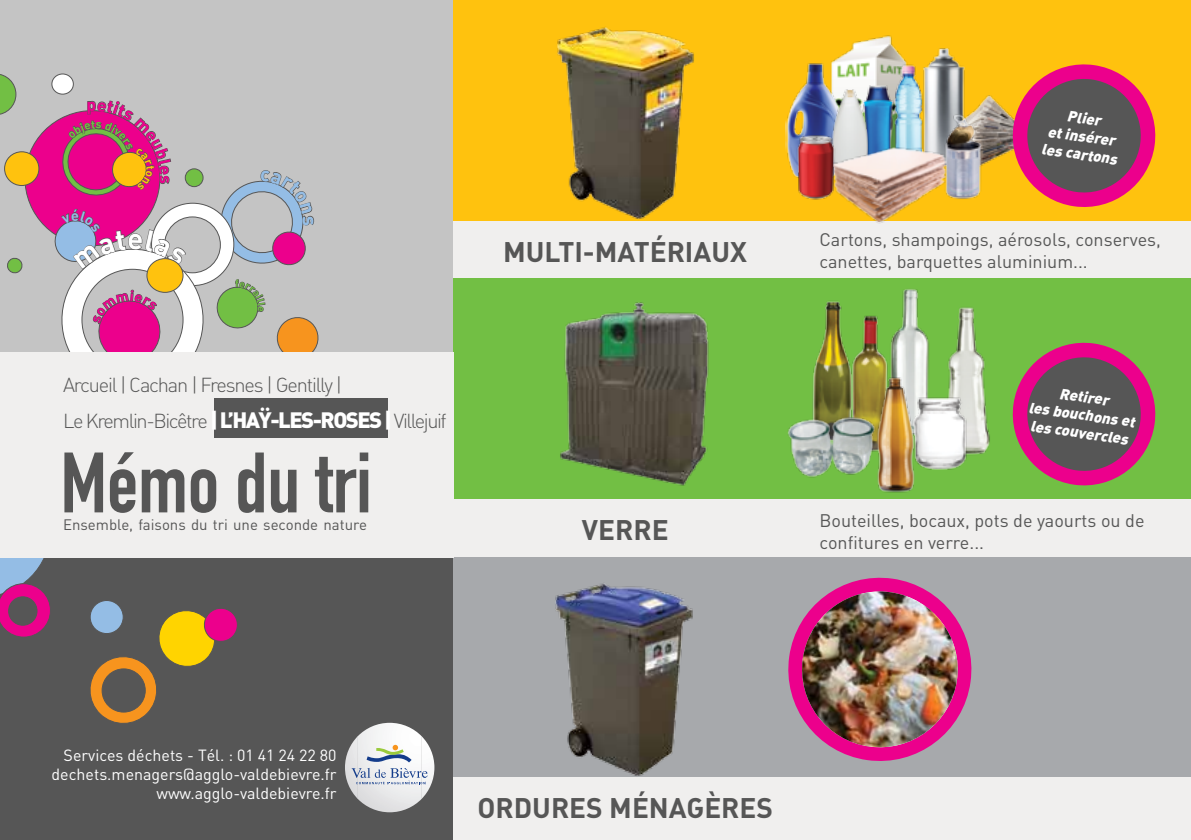
<style>
.page{position:relative;width:1191px;height:840px;background:#fff}
.page>*{position:absolute;margin:0;border:0;box-sizing:border-box;transform-origin:0 0}
.t1{font:84px "DIN Engschrift";color:#565656}
.t2{font:28px "DIN Bold Alternate";color:#565656}
.t3{font:20px/36px "DIN Light Alternate";letter-spacing:-.07em;color:#565656}
.t4{font:18px/22px "DIN";color:#565656}
.t5{font:17.6px "DIN Bold Alternate";color:#ec008c}
.t6{font:16px/19.2px "DIN";color:#fff;text-align:right}
.t7{font:italic 15px/18px "DIN Black Alternate";color:#fff;text-align:center}
.t8{font:15px "DIN";color:#565656}
.s1{font-family:"DIN Black Alternate";font-size:22px;color:#fff}
</style>
<div class="page">
<div style="left:0;top:420px;width:454px;height:419px;background:#565656"></div>
<svg style="left:90px;top:600px;width:33px;height:33px"></svg>
<div style="left:90px;top:600px;width:33px;height:33px;border:1px solid #565656;border-radius:50%"></div>
<svg style="left:0;top:557px;width:64px;height:80px"></svg>
<svg style="left:90px;top:606px;width:147px;height:117px"></svg>
<div style="left:102px;top:668px;width:43px;height:43px;background:#565656;border-radius:50%"></div>
<div style="left:102px;top:668px;width:43px;height:44px;border:1px solid #565656;border-radius:50%"></div>
<div style="left:9px;top:596px;width:28px;height:29px;background:#565656;border-radius:50%"></div>
<div style="left:8px;top:596px;width:29px;height:29px;border:1px solid #565656;border-radius:50%"></div>
<div style="left:0;top:0;width:454px;height:420px;background:#c4c4c4"></div>
<div style="left:454px;top:0;width:737px;height:278px;background:#ffc20e"></div>
<div style="left:454px;top:278px;width:737px;height:278px;background:#72bf44"></div>
<div style="left:454px;top:556px;width:737px;height:283px;background:#a7a9ac"></div>
<div style="left:0;top:351px;width:454px;height:206px;background:#f0efee"></div>
<div style="left:454px;top:221px;width:737px;height:57px;background:#f0efee"></div>
<div style="left:454px;top:499px;width:737px;height:58px;background:#f0efee"></div>
<div style="left:454px;top:777px;width:737px;height:62px;background:#f0efee"></div>
<div style="left:214px;top:398px;width:174px;height:40px;background:#565656"></div>
<img style="left:831px;top:35px;width:80px;height:54px">
<img style="left:785px;top:63px;width:58px;height:114px">
<img style="left:854px;top:85px;width:39px;height:59px">
<img style="left:831px;top:89px;width:37px;height:55px">
<img style="left:911px;top:48px;width:54px;height:96px">
<img style="left:893px;top:65px;width:29px;height:79px">
<img style="left:938px;top:94px;width:70px;height:69px">
<img style="left:835px;top:144px;width:103px;height:80px">
<img style="left:796px;top:133px;width:39px;height:67px">
<img style="left:938px;top:112px;width:50px;height:87px">
<img style="left:948px;top:307px;width:42px;height:148px">
<img style="left:893px;top:289px;width:36px;height:105px">
<img style="left:854px;top:315px;width:39px;height:100px">
<img style="left:812px;top:301px;width:42px;height:114px">
<img style="left:872px;top:374px;width:47px;height:118px">
<img style="left:912px;top:394px;width:57px;height:75px">
<img style="left:788px;top:415px;width:87px;height:62px">
<svg style="left:788px;top:577px;width:184px;height:184px"></svg>
<img style="left:797px;top:591px;width:166px;height:161px">
<img style="left:557px;top:27px;width:137px;height:192px">
<img style="left:555px;top:583px;width:138px;height:193px">
<img style="left:357px;top:722px;width:65px;height:89px">
<img style="left:345px;top:735px;width:13px;height:63px">
<img style="left:421px;top:735px;width:13px;height:63px">
<svg style="left:351px;top:744px;width:77px;height:39px;background:#d3d9de"></svg>
<img style="left:560px;top:302px;width:149px;height:184px">
<svg style="left:1012px;top:342px;width:144px;height:144px"></svg>
<svg style="left:1008px;top:64px;width:148px;height:143px"></svg>
<svg style="left:0;top:74px;width:320px;height:278px"></svg>
<p class="t5" style="left:87px;top:93px;width:11px">p</p>
<p class="t3" style="left:63px;top:366px;width:385px">Arcueil | Cachan | Fresnes | Gentilly |<br>Le Kremlin-Bicêtre <span class="s1">| L’HAŸ-LES-ROSES |</span>Villejuif</p>
<h1 class="t1" style="left:60px;top:433px;width:313px">Mémo du tri</h1>
<p class="t8" style="left:63px;top:515px;width:305px">Ensemble, faisons du tri une seconde nature</p>
<h2 class="t2" style="left:503px;top:233px;width:245px">MULTI-MATÉRIAUX</h2>
<h2 class="t2" style="left:582px;top:511px;width:88px">VERRE</h2>
<p class="t7" style="left:1048px;top:103px;width:79px;rotate:8deg">Plier<br>et insérer les cartons</p>
<p class="t4" style="left:819px;top:228px;width:343px">Cartons, shampoings, aérosols, conserves, canettes, barquettes aluminium...</p>
<p class="t7" style="left:1032px;top:379px;width:108px;rotate:8deg">Retirer<br>les bouchons et les couvercles</p>
<p class="t4" style="left:819px;top:509px;width:326px">Bouteilles, bocaux, pots de yaourts ou de confitures en verre...</p>
<p class="t6" style="left:51px;top:744px;width:286px">Services déchets - Tél. : 01 41 24 22 80 dechets.menagers@agglo-valdebievre.fr www.agglo-valdebievre.fr</p>
<h2 class="t2" style="left:477px;top:789px;width:297px">ORDURES MÉNAGÈRES</h2>
</div>
